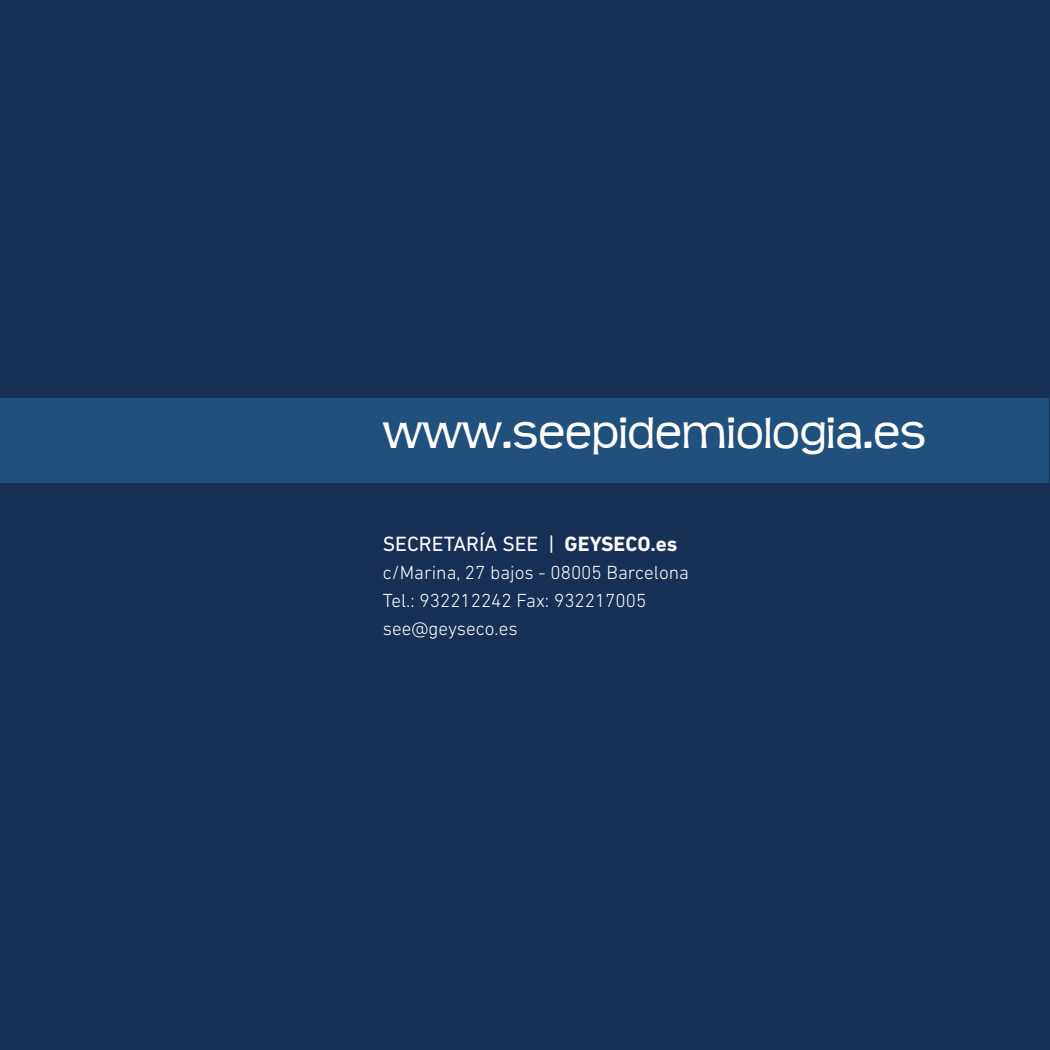
<style>
.page{position:relative;width:1050px;height:1050px;background:#173055}
.page>*{position:absolute;margin:0;border:0;box-sizing:border-box;transform-origin:0 0}
.t1{font:45.5px "Teen";color:#fff}
.t2{font:21px "DIN Next LT Pro";color:#fff}
.t3{font:300 19.25px/28px "DIN Next LT Pro";color:#fff}
.s1{font-weight:700}
</style>
<div class="page">
<div style="left:0;top:398px;width:1049px;height:84px;background:#20507b"></div>
<h1 class="t1" style="left:383px;top:406px;width:545px">www.seepidemiologia.es</h1>
<p class="t2" style="left:383px;top:532px;width:296px">SECRETARÍA SEE | <span class="s1">GEYSECO.es</span></p>
<p class="t3" style="left:383px;top:559px;width:308px">c/Marina, 27 bajos - 08005 Barcelona<br>Tel.: 932212242 Fax: 932217005 see@geyseco.es</p>
</div>
